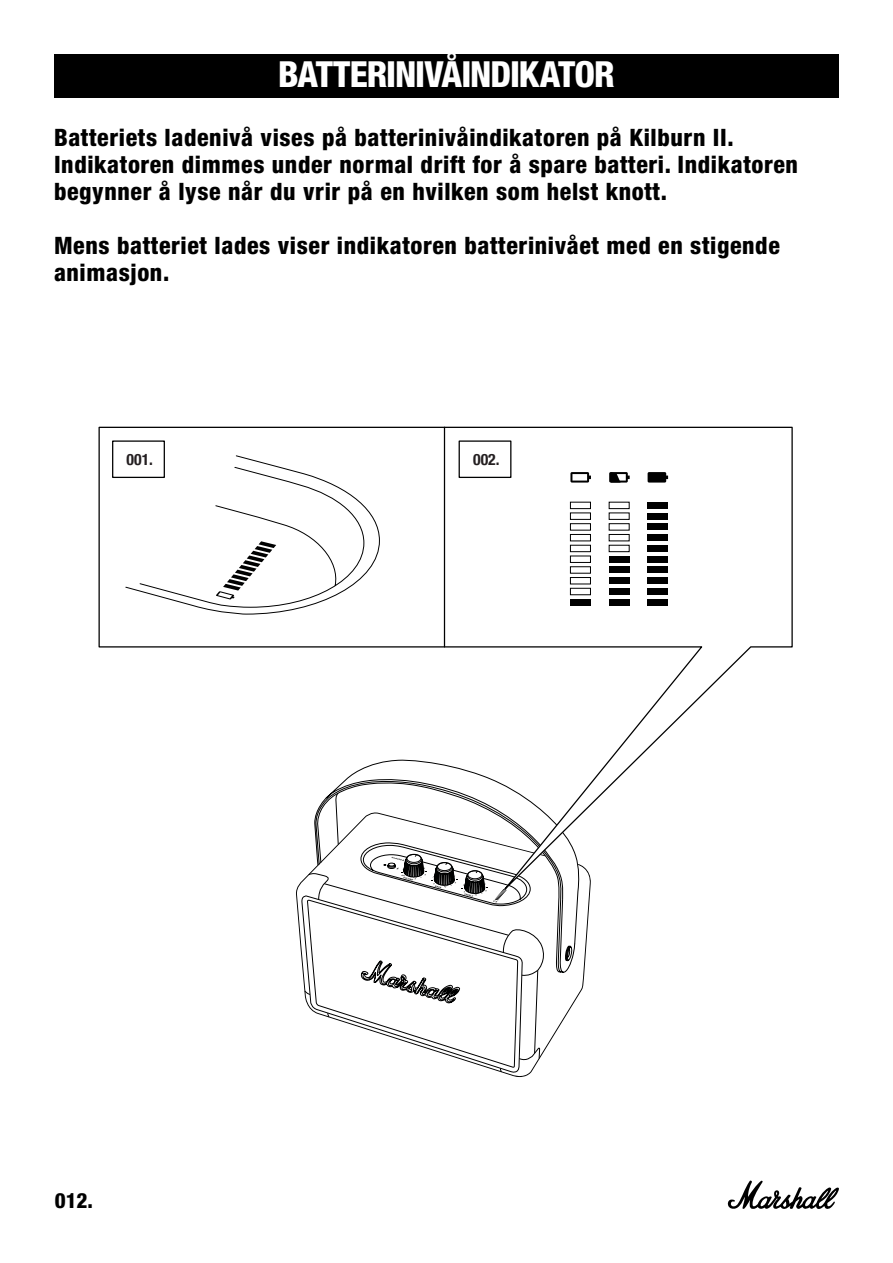
<style>
.page{position:relative;width:893px;height:1263px;background:#fff}
.page>*{position:absolute;margin:0;border:0;box-sizing:border-box;transform-origin:0 0}
.t1{font:800 condensed 36px "Helvetica Neue LT Pro";letter-spacing:-.03em;color:#fff}
.t2{font:800 condensed 24px/27px "Helvetica Neue LT Pro";letter-spacing:.025em;color:#000}
.t3{font:800 condensed 21px "Helvetica Neue LT Std";color:#000}
.t4{font:700 condensed 15.75px "Helvetica Neue";color:#241f21}
</style>
<div class="page">
<svg style="left:727px;top:1180px;width:112px;height:29px"></svg>
<div style="left:54px;top:54px;width:785px;height:44px;background:#000"></div>
<svg style="left:531px;top:906px;width:45px;height:167px"></svg>
<svg style="left:301px;top:906px;width:230px;height:169px"></svg>
<svg style="left:98px;top:426px;width:695px;height:480px"></svg>
<svg style="left:125px;top:455px;width:255px;height:160px"></svg>
<hr style="left:444px;top:427px;width:1px;height:220px;background:#000101">
<div style="left:112px;top:440px;width:53px;height:38px;background:#fff;border:1px solid #000101"></div>
<div style="left:459px;top:440px;width:52px;height:38px;background:#fff;border:1px solid #000101"></div>
<div style="left:647px;top:599px;width:21px;height:6px;background:#000"></div>
<div style="left:609px;top:599px;width:20px;height:6px;background:#000"></div>
<div style="left:570px;top:599px;width:20px;height:6px;background:#000"></div>
<div style="left:647px;top:588px;width:21px;height:7px;background:#000"></div>
<div style="left:609px;top:588px;width:20px;height:7px;background:#000"></div>
<div style="left:570px;top:588px;width:21px;height:7px;border:1px solid #000"></div>
<div style="left:647px;top:577px;width:21px;height:7px;background:#000"></div>
<div style="left:609px;top:577px;width:20px;height:7px;background:#000"></div>
<div style="left:570px;top:577px;width:21px;height:7px;border:1px solid #000"></div>
<div style="left:647px;top:567px;width:21px;height:6px;background:#000"></div>
<div style="left:609px;top:567px;width:20px;height:6px;background:#000"></div>
<div style="left:647px;top:556px;width:21px;height:6px;background:#000"></div>
<div style="left:609px;top:556px;width:20px;height:6px;background:#000"></div>
<div style="left:570px;top:556px;width:21px;height:7px;border:1px solid #000"></div>
<div style="left:647px;top:545px;width:21px;height:7px;background:#000"></div>
<div style="left:647px;top:534px;width:21px;height:7px;background:#000"></div>
<div style="left:647px;top:524px;width:21px;height:6px;background:#000"></div>
<div style="left:647px;top:513px;width:21px;height:6px;background:#000"></div>
<div style="left:647px;top:502px;width:21px;height:7px;background:#000"></div>
<svg style="left:570px;top:501px;width:60px;height:51px"></svg>
<svg style="left:648px;top:472px;width:20px;height:11px"></svg>
<svg style="left:570px;top:472px;width:21px;height:11px"></svg>
<svg style="left:609px;top:472px;width:21px;height:11px"></svg>
<h1 class="t1" style="left:278px;top:52px;width:338px">BATTERINIVÅINDIKATOR</h1>
<p class="t2" style="left:54px;top:123px;width:745px">Batteriets ladenivå vises på batterinivåindikatoren på Kilburn II.<br>Indikatoren dimmes under normal drift for å spare batteri. Indikatoren begynner å lyse når du vrir på en hvilken som helst knott.</p>
<p class="t2" style="left:54px;top:231px;width:727px">Mens batteriet lades viser indikatoren batterinivået med en stigende animasjon.</p>
<p class="t4" style="left:127px;top:447px;width:28px">001.</p>
<p class="t4" style="left:473px;top:447px;width:28px">002.</p>
<p class="t3" style="left:55px;top:1187px;width:40px">012.</p>
</div>
